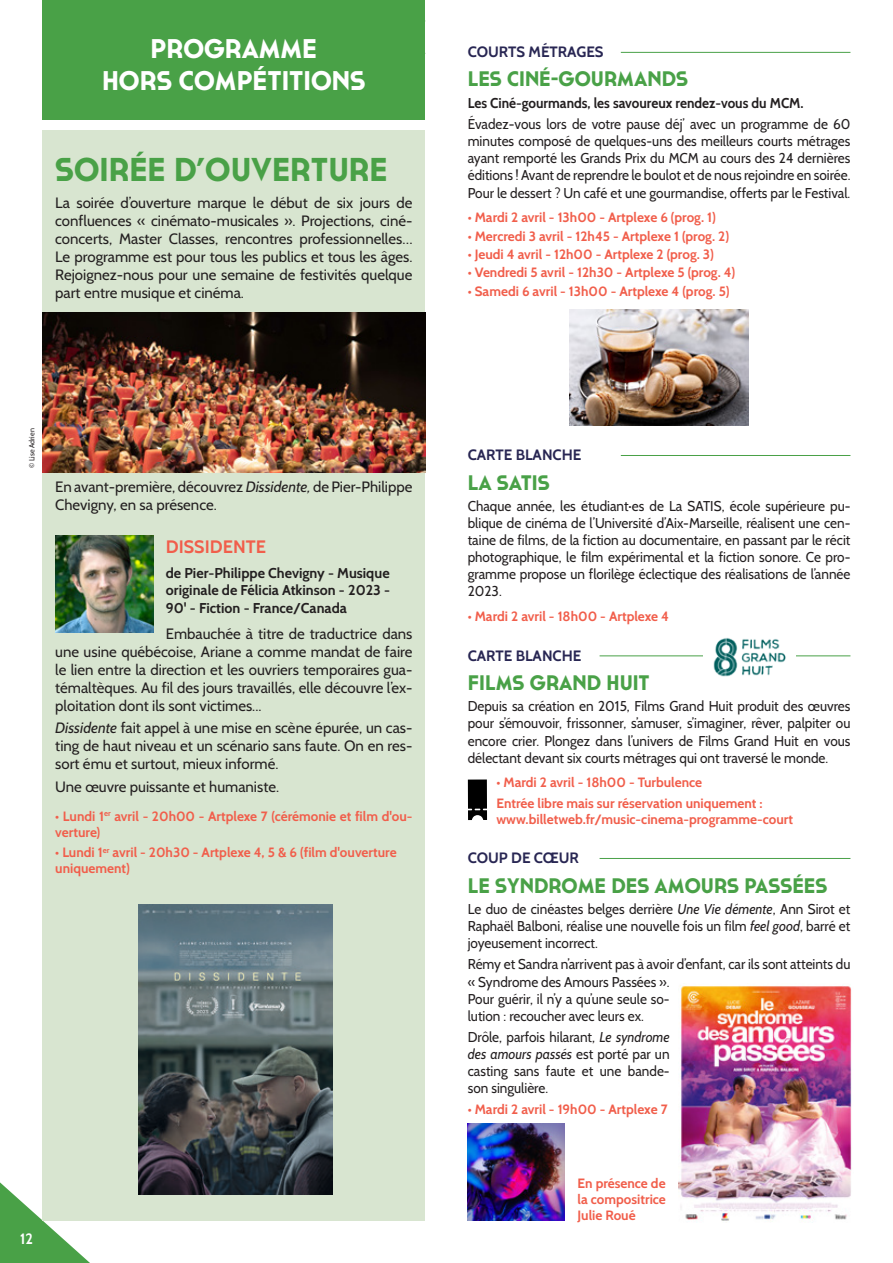
<style>
.page{position:relative;width:893px;height:1263px;background:#fff}
.page>*{position:absolute;margin:0;border:0;box-sizing:border-box;transform-origin:0 0}
.titre_1{font:700 33px "Cassannet Plus";color:#49a147}
.sur_titre{font:700 27px/32.4px "Cassannet Plus";color:#fff;text-align:center}
.titre_2{font:700 21px "Cassannet Plus";color:#49a147}
.titre_film{font:700 18px "Cabin";color:#f15e4b}
.t1{font:15px/18px "Cabin";color:#231f20;text-align:justify}
.sur_titre-2{font:700 15px "Cabin";color:#282653}
.t2{font:700 15px "Cabin";color:#fff;scale:.95 1}
.t3{font:14.25px/17.1px "Cabin";color:#231f20;text-align:justify;scale:.95 1}
.info_film{font:700 14.25px/17.1px "Cabin";color:#231f20;text-align:justify}
.info_film-2{font:700 14.25px "Cabin";color:#231f20;scale:.95 1}
.horaire{font:700 13.5px/16.2px "Cabin";color:#f15e4b}
.t4{font:7.5px "Cabin";color:#231f20;scale:.95 1}
.s1{font-style:italic}
</style>
<div class="page">
<svg style="left:0;top:1182px;width:90px;height:81px"></svg>
<div style="left:43px;top:0;width:382px;height:119px;background:#49a147"></div>
<div style="left:43px;top:130px;width:382px;height:1090px;background:#d8e5d0"></div>
<hr style="left:621px;top:52px;width:229px;height:1px;background:#49a147">
<hr style="left:621px;top:455px;width:229px;height:1px;background:#49a147">
<hr style="left:600px;top:655px;width:250px;height:1px;background:#49a147">
<hr style="left:600px;top:858px;width:250px;height:1px;background:#49a147">
<img style="left:569px;top:309px;width:180px;height:117px">
<img style="left:139px;top:905px;width:193px;height:290px">
<img style="left:56px;top:536px;width:97px;height:97px">
<img style="left:468px;top:1123px;width:97px;height:97px">
<img style="left:43px;top:312px;width:382px;height:160px">
<img style="left:678px;top:985px;width:174px;height:236px">
<svg style="left:468px;top:779px;width:20px;height:41px"></svg>
<div style="left:703px;top:631px;width:93px;height:50px;background:#fff"></div>
<img style="left:713px;top:637px;width:73px;height:40px">
<p class="sur_titre" style="left:102px;top:32px;width:265px">PROGRAMME<br>HORS COMPÉTITIONS</p>
<p class="titre_1" style="left:55px;top:149px;width:334px">SOIRÉE D’OUVERTURE</p>
<p class="t1" style="left:55px;top:193px;width:359px">La soirée d’ouverture marque le début de six jours de confluences « cinémato-musicales ». Projections, ciné&shy;concerts, Master Classes, rencontres professionnelles… Le programme est pour tous les publics et tous les âges.<br>Rejoignez-nous pour une semaine de festivités quelque part entre musique et cinéma.</p>
<p class="t4" style="left:27px;top:468px;width:43px;rotate:-90deg">© Lise Adrien</p>
<p class="t1" style="left:55px;top:477px;width:359px">En avant-première, découvrez <span class="s1">Dissidente,</span> de Pier-Philippe<br>Chevigny, en sa présence.</p>
<p class="titre_film" style="left:166px;top:535px;width:102px">DISSIDENTE</p>
<p class="info_film" style="left:166px;top:565px;width:226px">de Pier-Philippe Chevigny - Musique originale de Félicia Atkinson - 2023 - 90' - Fiction - France/Canada</p>
<p class="t1" style="left:55px;top:625px;width:359px;text-indent:111px">Embauchée à titre de traductrice dans une usine québécoise, Ariane a comme mandat de faire le lien entre la direction et les ouvriers temporaires gua&shy;témaltèques. Au fil des jours travaillés, elle découvre l’ex&shy;ploitation dont ils sont victimes...</p>
<p class="t1" style="left:55px;top:719px;width:359px"><span class="s1">Dissidente</span> fait appel à une mise en scène épurée, un cas&shy;ting de haut niveau et un scénario sans faute. On en res&shy;sort ému et surtout, mieux informé.</p>
<p class="t1" style="left:55px;top:777px;width:225px">Une œuvre puissante et humaniste.</p>
<p class="horaire" style="left:55px;top:808px;width:359px">• Lundi 1<sup>er</sup> avril - 20h00 - Artplexe 7 (cérémonie et film d'ou&shy;verture)</p>
<p class="horaire" style="left:55px;top:844px;width:343px">• Lundi 1<sup>er</sup> avril - 20h30 - Artplexe 4, 5 &amp; 6 (film d'ouverture uniquement)</p>
<p class="t2" style="left:20px;top:1229px;width:15px">12</p>
<p class="sur_titre-2" style="left:468px;top:43px;width:137px">COURTS MÉTRAGES</p>
<p class="titre_2" style="left:468px;top:66px;width:222px">LES CINÉ-GOURMANDS</p>
<p class="info_film-2" style="left:468px;top:94px;width:355px">Les Ciné-gourmands, les savoureux rendez-vous du MCM.</p>
<p class="t3" style="left:468px;top:116px;width:404px">Évadez-vous lors de votre pause déj’ avec un programme de 60 minutes composé de quelques-uns des meilleurs courts métrages ayant remporté les Grands Prix du MCM au cours des 24 dernières éditions ! Avant de reprendre le boulot et de nous rejoindre en soirée.<br>Pour le dessert ? Un café et une gourmandise, offerts par le Festival.</p>
<p class="horaire" style="left:468px;top:209px;width:250px">• Mardi 2 avril - 13h00 - Artplexe 6 (prog. 1)</p>
<p class="horaire" style="left:468px;top:228px;width:263px">• Mercredi 3 avril - 12h45 - Artplexe 1 (prog. 2)</p>
<p class="horaire" style="left:468px;top:246px;width:247px">• Jeudi 4 avril - 12h00 - Artplexe 2 (prog. 3)</p>
<p class="horaire" style="left:468px;top:264px;width:269px">• Vendredi 5 avril - 12h30 - Artplexe 5 (prog. 4)</p>
<p class="horaire" style="left:468px;top:283px;width:263px">• Samedi 6 avril - 13h00 - Artplexe 4 (prog. 5)</p>
<p class="sur_titre-2" style="left:468px;top:446px;width:115px">CARTE BLANCHE</p>
<p class="titre_2" style="left:468px;top:469px;width:84px">LA SATIS</p>
<p class="t3" style="left:468px;top:497px;width:404px">Chaque année, les étudiant·es de La SATIS, école supérieure pu&shy;blique de cinéma de l’Université d’Aix-Marseille, réalisent une cen&shy;taine de films, de la fiction au documentaire, en passant par le récit photographique, le film expérimental et la fiction sonore. Ce pro&shy;gramme propose un florilège éclectique des réalisations de l’année 2023.</p>
<p class="horaire" style="left:468px;top:608px;width:203px">• Mardi 2 avril - 18h00 - Artplexe 4</p>
<p class="sur_titre-2" style="left:468px;top:646px;width:115px">CARTE BLANCHE</p>
<p class="titre_2" style="left:468px;top:669px;width:183px">FILMS GRAND HUIT</p>
<p class="t3" style="left:468px;top:698px;width:404px">Depuis sa création en 2015, Films Grand Huit produit des œuvres pour s’émouvoir, frissonner, s’amuser, s’imaginer, rêver, palpiter ou encore crier. Plongez dans l’univers de Films Grand Huit en vous délectant devant six courts métrages qui ont traversé le monde.</p>
<p class="horaire" style="left:496px;top:774px;width:207px">• Mardi 2 avril - 18h00 - Turbulence</p>
<p class="horaire" style="left:496px;top:795px;width:298px">Entrée libre mais sur réservation uniquement : www.billetweb.fr/music-cinema-programme-court</p>
<p class="sur_titre-2" style="left:468px;top:849px;width:113px">COUP DE CŒUR</p>
<p class="titre_2" style="left:468px;top:872px;width:361px">LE SYNDROME DES AMOURS PASSÉES</p>
<p class="t3" style="left:468px;top:900px;width:404px">Le duo de cinéastes belges derrière <span class="s1">Une Vie démente</span>, Ann Sirot et Raphaël Balboni, réalise une nouvelle fois un film <span class="s1">feel good</span>, barré et joyeusement incorrect.</p>
<p class="t3" style="left:468px;top:956px;width:404px;text-align:left">Rémy et Sandra n’arrivent pas à avoir d’enfant, car ils sont atteints du « Syndrome des Amours Passées ».<br>Pour guérir, il n’y a qu’une seule so-<br>lution : recoucher avec leurs ex.</p>
<p class="t3" style="left:468px;top:1028px;width:214px">Drôle, parfois hilarant, <span class="s1">Le syndrome des amours passés</span> est porté par un casting sans faute et une bande&shy;son singulière.</p>
<p class="horaire" style="left:468px;top:1101px;width:201px">• Mardi 2 avril - 19h00 - Artplexe 7</p>
<p class="horaire" style="left:578px;top:1175px;width:90px;text-align:justify">En présence de la compositrice Julie Roué</p>
</div>
